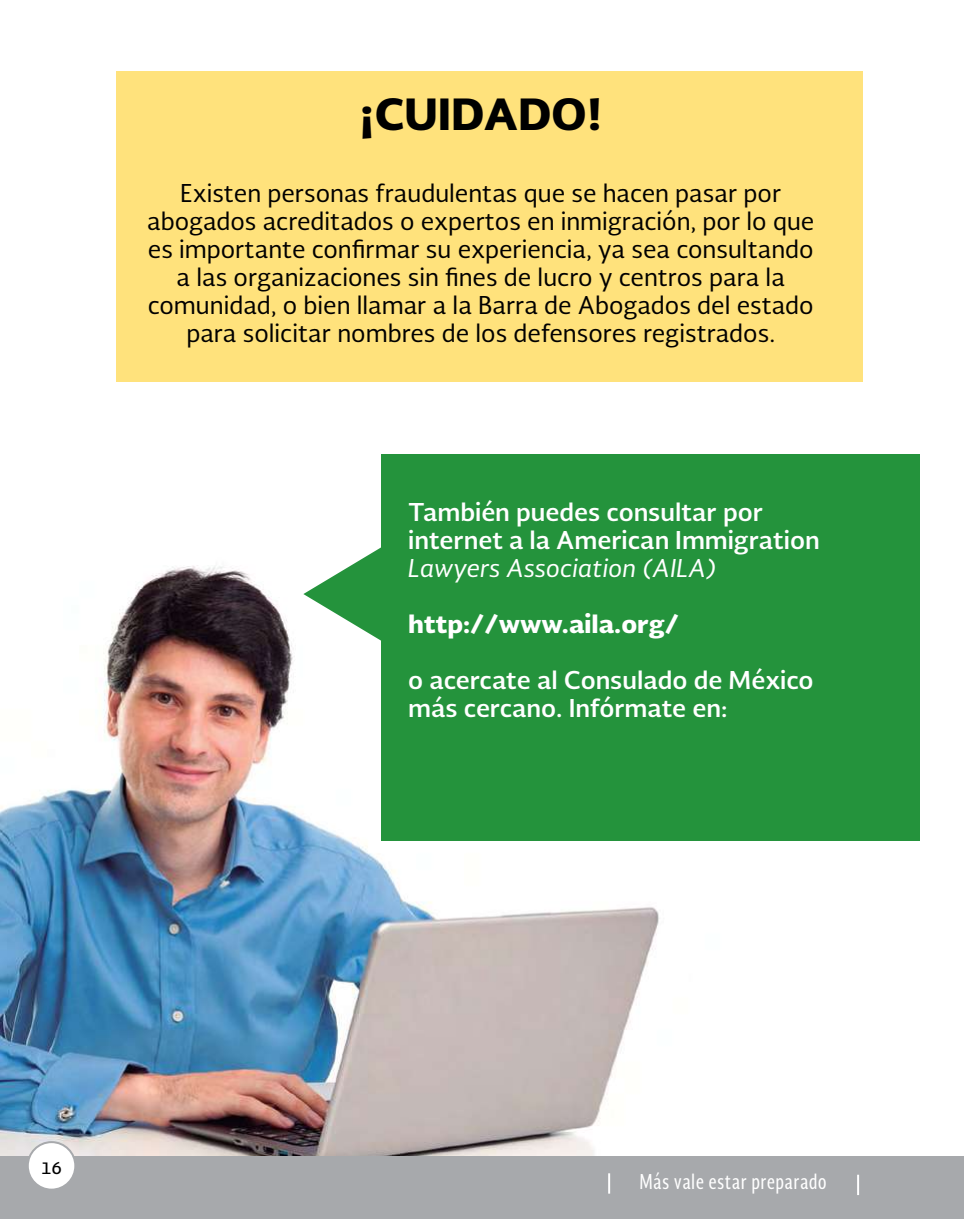
<style>
.page{position:relative;width:964px;height:1219px;background:#fff}
.page>*{position:absolute;margin:0;border:0;box-sizing:border-box;transform-origin:0 0}
.t1{font:900 42px "Soberana Sans";color:#000}
.t2{font:24px/28px "Soberana Sans";color:#000;text-align:center}
.t3{font:700 24px/28px "Soberana Sans";color:#fff}
.t4{font:italic 24px "Soberana Sans";color:#fff}
.t5{font:900 24px "Soberana Sans";color:#fff}
.t6{font:20px "Soberana Sans Condensed";letter-spacing:.02em;color:#fff}
.t7{font:20px "Presidencia Base";color:#000}
</style>
<div class="page">
<img style="left:0;top:565px;width:768px;height:592px">
<div style="left:381px;top:454px;width:539px;height:386px;background:#24933c"></div>
<div style="left:116px;top:71px;width:747px;height:310px;background:#ffe27c"></div>
<svg style="left:303px;top:547px;width:78px;height:101px"></svg>
<div style="left:0;top:1157px;width:964px;height:62px;background:#a7a9ac"></div>
<div style="left:28px;top:1142px;width:47px;height:48px;background:#fff;border-radius:50%"></div>
<div style="left:27px;top:1141px;width:49px;height:50px;border:2px solid #a7a9ac;border-radius:50%"></div>
<hr style="left:857px;top:1175px;width:2px;height:20px;background:#fff">
<hr style="left:608px;top:1173px;width:2px;height:21px;background:#fff">
<h1 class="t1" style="left:359px;top:85px;width:246px">¡CUIDADO!</h1>
<p class="t2" style="left:147px;top:179px;width:669px">Existen personas fraudulentas que se hacen pasar por abogados acreditados o expertos en inmigración, por lo que es importante confirmar su experiencia, ya sea consultando a las organizaciones sin fines de lucro y centros para la comunidad, o bien llamar a la Barra de Abogados del estado para solicitar nombres de los defensores registrados.</p>
<p class="t3" style="left:408px;top:497px;width:413px">También puedes consultar por internet a la American Immigration</p>
<p class="t4" style="left:408px;top:552px;width:310px">Lawyers Association (AILA)</p>
<p class="t5" style="left:408px;top:607px;width:272px">http://www.aila.org/</p>
<p class="t3" style="left:408px;top:665px;width:407px">o acercate al Consulado de México más cercano. Infórmate en:</p>
<p class="t7" style="left:41px;top:1157px;width:22px">16</p>
<p class="t6" style="left:639px;top:1168px;width:189px">Más vale estar preparado</p>
</div>
